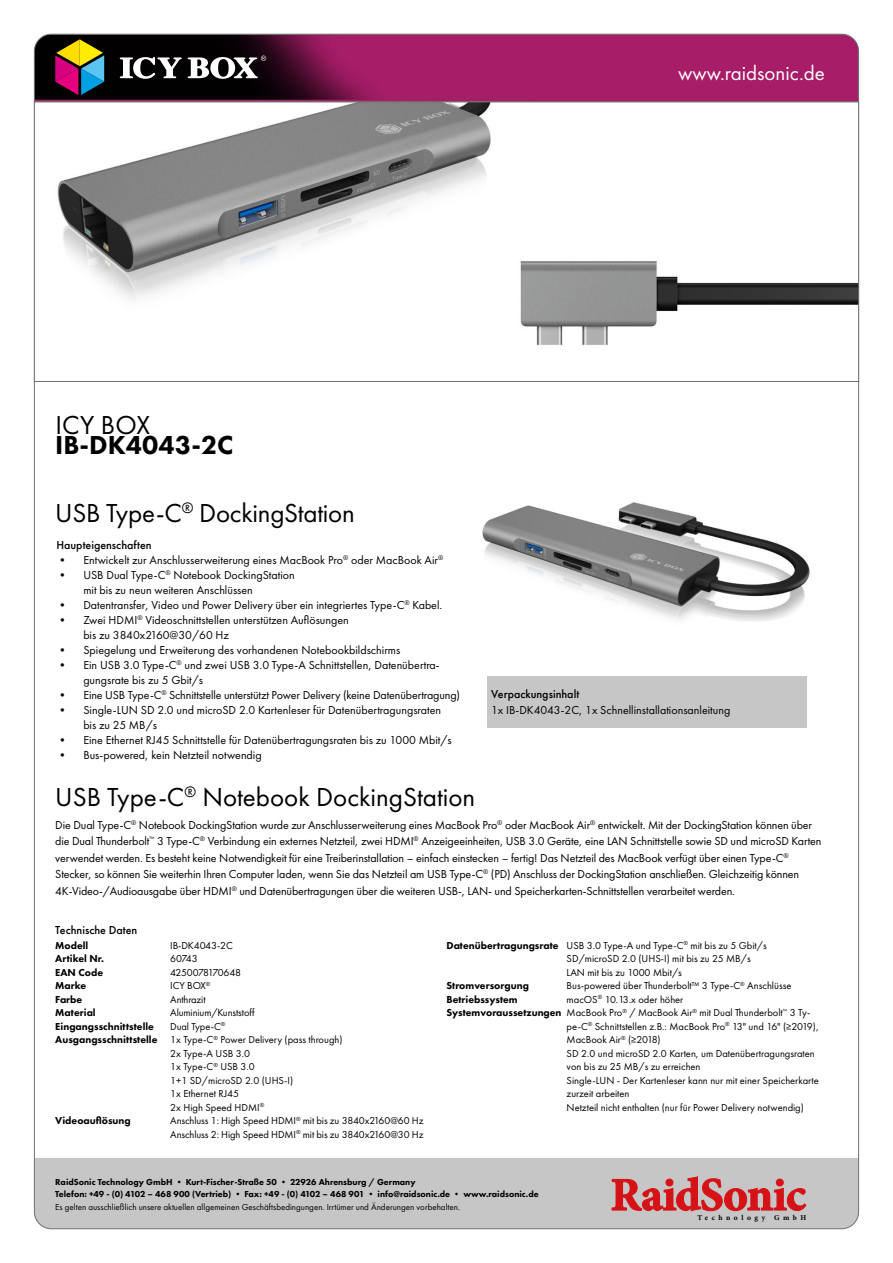
<style>
.page{position:relative;width:893px;height:1263px;background:#fff}
.page>*{position:absolute;margin:0;border:0;box-sizing:border-box;transform-origin:0 0}
.t1{font:27px "Futura PT";color:#000}
.t2{font:800 27px "Futura PT";color:#000}
.t3{font:21px "Futura PT";color:#fff}
.t4{font:12px/16.5px "Futura PT";letter-spacing:-.01em;color:#000}
.t5{font:500 12px "Futura PT";color:#000}
.t6{font:10.5px/13.5px "Futura PT";color:#000}
.t7{font:800 10.5px/13.5px "Futura PT";color:#000}
.t8{font:800 9px/12px "Futura PT";color:#000}
.t9{font:9px "Futura PT";color:#000}
.t10{font:700 7.5px "Minion Pro";letter-spacing:.47em;color:#000}
</style>
<div class="page">
<div style="left:34px;top:1159px;width:825px;height:70px;background:#c6c6c6"></div>
<svg style="left:612px;top:1176px;width:194px;height:35px"></svg>
<svg style="left:34px;top:34px;width:825px;height:67px;background:#801851"></svg>
<svg style="left:120px;top:56px;width:146px;height:23px"></svg>
<svg style="left:55px;top:39px;width:49px;height:56px;background:#755b4f"></svg>
<svg style="left:34px;top:101px;width:825px;height:281px"></svg>
<img style="left:482px;top:502px;width:328px;height:119px">
<div style="left:487px;top:676px;width:320px;height:51px;background:#c6c6c6"></div>
<h2 class="t3" style="left:678px;top:60px;width:148px">www.raidsonic.de</h2>
<h1 class="t1" style="left:55px;top:409px;width:96px">ICY BOX</h1>
<h1 class="t2" style="left:55px;top:428px;width:180px">IB-DK4043-2C</h1>
<h1 class="t1" style="left:55px;top:497px;width:301px">USB Type-C<sup>®</sup> DockingStation</h1>
<p class="t5" style="left:56px;top:537px;width:97px">Haupteigenschaften</p>
<p class="t4" style="left:56px;top:551px;width:388px">• Entwickelt zur Anschlusserweiterung eines MacBook Pro<sup>®</sup> oder MacBook Air<sup>®</sup></p>
<p class="t4" style="left:83px;top:567px;width:213px;line-height:15px;text-indent:-27px">• USB Dual Type-C<sup>®</sup> Notebook DockingStation mit bis zu neun weiteren Anschlüssen</p>
<p class="t4" style="left:56px;top:596px;width:387px">• Datentransfer, Video und Power Delivery über ein integriertes Type-C<sup>®</sup> Kabel.</p>
<p class="t4" style="left:83px;top:612px;width:267px;line-height:15px;text-indent:-27px">• Zwei HDMI<sup>®</sup> Videoschnittstellen unterstützen Auflösungen bis zu 3840x2160@30/60 Hz</p>
<p class="t4" style="left:56px;top:641px;width:346px">• Spiegelung und Erweiterung des vorhandenen Notebookbildschirms</p>
<p class="t4" style="left:83px;top:657px;width:358px;line-height:15px;text-indent:-27px">• Ein USB 3.0 Type-C<sup>®</sup> und zwei USB 3.0 Type-A Schnittstellen, Datenübertra&shy;gungsrate bis zu 5 Gbit/s</p>
<p class="t4" style="left:56px;top:686px;width:405px">• Eine USB Type-C<sup>®</sup> Schnittstelle unterstützt Power Delivery (keine Datenübertragung)</p>
<p class="t4" style="left:83px;top:702px;width:359px;line-height:15px;text-indent:-27px">• Single-LUN SD 2.0 und microSD 2.0 Kartenleser für Datenübertragungsraten bis zu 25 MB/s</p>
<p class="t4" style="left:56px;top:731px;width:397px">• Eine Ethernet RJ45 Schnittstelle für Datenübertragungsraten bis zu 1000 Mbit/s</p>
<p class="t4" style="left:56px;top:746px;width:207px">• Bus-powered, kein Netzteil notwendig</p>
<p class="t5" style="left:491px;top:687px;width:90px">Verpackungsinhalt</p>
<p class="t4" style="left:491px;top:702px;width:241px">1x IB-DK4043-2C, 1x Schnellinstallationsanleitung</p>
<h1 class="t1" style="left:55px;top:781px;width:421px">USB Type-C<sup>®</sup> Notebook DockingStation</h1>
<p class="t4" style="left:55px;top:816px;width:768px">Die Dual Type-C<sup>®</sup> Notebook DockingStation wurde zur Anschlusserweiterung eines MacBook Pro<sup>®</sup> oder MacBook Air<sup>®</sup> entwickelt. Mit der DockingStation können über die Dual Thunderbolt<sup>™</sup> 3 Type-C<sup>®</sup> Verbindung ein externes Netzteil, zwei HDMI<sup>®</sup> Anzeigeeinheiten, USB 3.0 Geräte, eine LAN Schnittstelle sowie SD und microSD Karten verwendet werden. Es besteht keine Notwendigkeit für eine Treiberinstallation – einfach einstecken – fertig! Das Netzteil des MacBook verfügt über einen Type-C<sup>® </sup>Stecker, so können Sie weiterhin Ihren Computer laden, wenn Sie das Netzteil am USB Type-C<sup>®</sup> (PD) Anschluss der DockingStation anschließen. Gleichzeitig können 4K-Video-/Audioausgabe über HDMI<sup>®</sup> und Datenübertragungen über die weiteren USB-, LAN- und Speicherkarten-Schnittstellen verarbeitet werden.</p>
<p class="t5" style="left:55px;top:923px;width:84px">Technische Daten</p>
<p class="t7" style="left:55px;top:938px;width:104px">Modell<br>Artikel Nr.<br>EAN Code<br>Marke<br>Farbe<br>Material<br>Eingangsschnittstelle<br>Ausgangsschnittstelle</p>
<p class="t7" style="left:55px;top:1114px;width:77px">Videoauflösung</p>
<p class="t6" style="left:170px;top:938px;width:255px">IB-DK4043-2C<br>60743<br>4250078170648<br>ICY BOX<sup>®<br></sup>Anthrazit<br>Aluminium/Kunststoff<br>Dual Type-C<sup>®<br></sup>1x Type-C<sup>®</sup> Power Delivery (pass through)<br>2x Type-A USB 3.0<br>1x Type-C<sup>®</sup> USB 3.0<br>1+1 SD/microSD 2.0 (UHS-I)<br>1x Ethernet RJ45<br>2x High Speed HDMI<sup>®<br></sup>Anschluss 1: High Speed HDMI<sup>®</sup> mit bis zu 3840x2160@60 Hz<br>Anschluss 2: High Speed HDMI<sup>®</sup> mit bis zu 3840x2160@30 Hz</p>
<p class="t6" style="left:567px;top:938px;width:254px">USB 3.0 Type-A und Type-C<sup>®</sup> mit bis zu 5 Gbit/s SD/microSD 2.0 (UHS-I) mit bis zu 25 MB/s<br>LAN mit bis zu 1000 Mbit/s<br>Bus-powered über Thunderbolt™ 3 Type-C<sup>®</sup> Anschlüsse macOS<sup>®</sup> 10.13.x oder höher<br>MacBook Pro<sup>®</sup> / MacBook Air<sup>®</sup> mit Dual Thunderbolt<sup>™</sup> 3 Ty&shy;pe-C<sup>®</sup> Schnittstellen z.B.: MacBook Pro<sup>®</sup> 13" und 16" (≥2019), MacBook Air<sup>®</sup> (≥2018)<br>SD 2.0 und microSD 2.0 Karten, um Datenübertragungsraten von bis zu 25 MB/s zu erreichen<br>Single-LUN - Der Kartenleser kann nur mit einer Speicherkarte zurzeit arbeiten<br>Netzteil nicht enthalten (nur für Power Delivery notwendig)</p>
<p class="t7" style="left:446px;top:938px;width:114px">Datenübertragungsrate</p>
<p class="t7" style="left:446px;top:979px;width:117px">Stromversorgung<br>Betriebssystem<br>Systemvoraussetzungen</p>
<p class="t8" style="left:55px;top:1175px;width:485px">RaidSonic Technology GmbH • Kurt-Fischer-Straße 50 • 22926 Ahrensburg / Germany<br>Telefon: +49 - (0) 4102 – 468 900 (Vertrieb) • Fax: +49 - (0) 4102 – 468 901 • info@raidsonic.de • www.raidsonic.de</p>
<p class="t9" style="left:55px;top:1202px;width:406px">Es gelten ausschließlich unsere aktuellen allgemeinen Geschäftsbedingungen. Irrtümer und Änderungen vorbehalten.</p>
<p class="t10" style="left:697px;top:1212px;width:110px">Technology GmbH</p>
</div>
